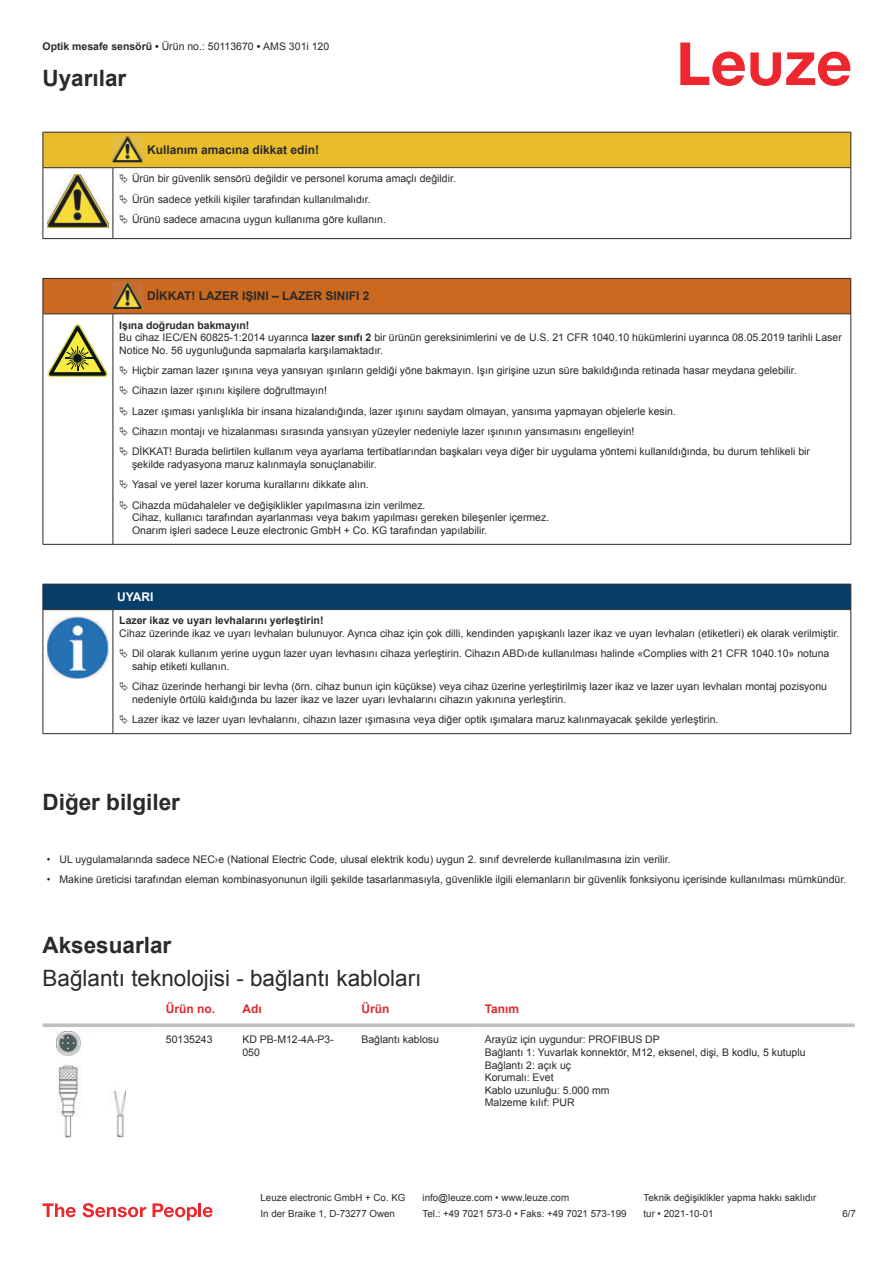
<style>
.page{position:relative;width:893px;height:1263px;background:#fff}
.page>*{position:absolute;margin:0;border:0;box-sizing:border-box;transform-origin:0 0}
.t1{font:22.5px "Arial";color:#2b292a}
.t2{font:700 22.5px "Arial";color:#2b292a}
.t3{font:700 12px "Arial";color:#2b292a}
.t4{font:700 12px "Arial";color:#db2a30}
.t5{font:700 12px "Arial";color:#fff}
.t6{font:10.5px/20.2px "Arial";color:#2b292a}
.t7{font:700 10.5px "Arial";color:#2b292a}
.t8{font:9.75px "Arial";color:#2b292a}
.s1{font-weight:700}
</style>
<div class="page">
<svg style="left:680px;top:43px;width:170px;height:43px"></svg>
<svg style="left:43px;top:1023px;width:114px;height:4px"></svg>
<svg style="left:157px;top:1023px;width:77px;height:4px"></svg>
<svg style="left:234px;top:1023px;width:119px;height:4px"></svg>
<svg style="left:353px;top:1023px;width:123px;height:4px"></svg>
<svg style="left:476px;top:1023px;width:379px;height:4px;background:#c4c6c7"></svg>
<img style="left:57px;top:1031px;width:69px;height:106px">
<svg style="left:43px;top:1203px;width:33px;height:14px"></svg>
<svg style="left:83px;top:1203px;width:63px;height:14px"></svg>
<svg style="left:153px;top:1203px;width:44px;height:17px"></svg>
<hr style="left:198px;top:1203px;width:3px;height:14px;background:#ed272d">
<svg style="left:203px;top:1207px;width:10px;height:10px"></svg>
<hr style="left:43px;top:238px;width:70px;height:1px;background:#2b292a">
<hr style="left:113px;top:238px;width:30px;height:1px;background:#2b292a">
<hr style="left:143px;top:238px;width:708px;height:1px;background:#2b292a">
<div style="left:44px;top:279px;width:806px;height:34px;background:#ca691f"></div>
<svg style="left:44px;top:314px;width:806px;height:230px"></svg>
<hr style="left:43px;top:278px;width:70px;height:1px;background:#2b292a">
<hr style="left:43px;top:279px;width:1px;height:34px;background:#2b292a">
<hr style="left:43px;top:313px;width:70px;height:1px;background:#2b292a">
<hr style="left:113px;top:278px;width:30px;height:1px;background:#2b292a">
<hr style="left:113px;top:313px;width:30px;height:1px;background:#2b292a">
<hr style="left:143px;top:278px;width:708px;height:1px;background:#2b292a">
<hr style="left:850px;top:279px;width:1px;height:34px;background:#2b292a">
<hr style="left:143px;top:313px;width:708px;height:1px;background:#2b292a">
<hr style="left:43px;top:314px;width:1px;height:226px;background:#2b292a">
<hr style="left:113px;top:314px;width:1px;height:226px;background:#2b292a">
<hr style="left:850px;top:314px;width:1px;height:226px;background:#2b292a">
<hr style="left:43px;top:544px;width:70px;height:1px;background:#2b292a">
<hr style="left:113px;top:544px;width:30px;height:1px;background:#2b292a">
<hr style="left:143px;top:544px;width:708px;height:1px;background:#2b292a">
<img style="left:113px;top:283px;width:30px;height:26px">
<svg style="left:47px;top:324px;width:60px;height:53px"></svg>
<svg style="left:115px;top:315px;width:734px;height:225px"></svg>
<div style="left:43px;top:584px;width:808px;height:26px;background:#063d69"></div>
<hr style="left:113px;top:609px;width:738px;height:1px;background:#2b292a">
<hr style="left:43px;top:610px;width:1px;height:119px;background:#2b292a">
<hr style="left:113px;top:610px;width:1px;height:119px;background:#2b292a">
<hr style="left:850px;top:610px;width:1px;height:119px;background:#2b292a">
<hr style="left:43px;top:733px;width:70px;height:1px;background:#2b292a">
<hr style="left:113px;top:733px;width:738px;height:1px;background:#2b292a">
<img style="left:47px;top:616px;width:61px;height:63px">
<svg style="left:115px;top:610px;width:734px;height:1px"></svg>
<svg style="left:43px;top:132px;width:808px;height:106px"></svg>
<svg style="left:120px;top:366px;width:8px;height:9px"></svg>
<svg style="left:120px;top:386px;width:8px;height:9px"></svg>
<svg style="left:120px;top:406px;width:8px;height:10px"></svg>
<svg style="left:120px;top:427px;width:8px;height:9px"></svg>
<svg style="left:120px;top:447px;width:8px;height:9px"></svg>
<svg style="left:120px;top:480px;width:8px;height:9px"></svg>
<svg style="left:120px;top:500px;width:8px;height:9px"></svg>
<p class="t6" style="left:43px;top:36px;width:288px"><span class="s1">Optik mesafe sensörü •</span> Ürün no.: 50113670 <span class="s1">•</span> AMS 301i 120</p>
<h1 class="t2" style="left:43px;top:63px;width:85px">Uyarılar</h1>
<p class="t3" style="left:147px;top:141px;width:174px">Kullanım amacına dikkat edin!</p>
<p class="t6" style="left:132px;top:169px;width:325px">Ürün bir güvenlik sensörü değildir ve personel koruma amaçlı değildir.<br>Ürün sadece yetkili kişiler tarafından kullanılmalıdır.<br>Ürünü sadece amacına uygun kullanıma göre kullanın.</p>
<p class="t3" style="left:147px;top:288px;width:224px">DİKKAT! LAZER IŞINI – LAZER SINIFI 2</p>
<p class="t6" style="left:119px;top:319px;width:724px;line-height:12.6px"><span class="s1">Işına doğrudan bakmayın!<br></span>Bu cihaz IEC/EN 60825-1:2014 uyarınca <span class="s1">lazer sınıfı 2</span> bir ürünün gereksinimlerini ve de U.S. 21 CFR 1040.10 hükümlerini uyarınca 08.05.2019 tarihli Laser<br>Notice No. 56 uygunluğunda sapmalarla karşılamaktadır.</p>
<p class="t6" style="left:132px;top:360px;width:679px">Hiçbir zaman lazer ışınına veya yansıyan ışınların geldiği yöne bakmayın. Işın girişine uzun süre bakıldığında retinada hasar meydana gelebilir.<br>Cihazın lazer ışınını kişilere doğrultmayın!<br>Lazer ışıması yanlışlıkla bir insana hizalandığında, lazer ışınını saydam olmayan, yansıma yapmayan objelerle kesin.<br>Cihazın montajı ve hizalanması sırasında yansıyan yüzeyler nedeniyle lazer ışınının yansımasını engelleyin!<br>DİKKAT! Burada belirtilen kullanım veya ayarlama tertibatlarından başkaları veya diğer bir uygulama yöntemi kullanıldığında, bu durum tehlikeli bir</p>
<p class="t6" style="left:132px;top:454px;width:295px">şekilde radyasyona maruz kalınmayla sonuçlanabilir.<br>Yasal ve yerel lazer koruma kurallarını dikkate alın.<br>Cihazda müdahaleler ve değişiklikler yapılmasına izin verilmez.</p>
<p class="t6" style="left:132px;top:511px;width:419px;line-height:12.6px">Cihaz, kullanıcı tarafından ayarlanması veya bakım yapılması gereken bileşenler içermez.<br>Onarım işleri sadece Leuze electronic GmbH + Co. KG tarafından yapılabilir.</p>
<p class="t5" style="left:117px;top:592px;width:38px">UYARI</p>
<p class="t7" style="left:119px;top:613px;width:206px">Lazer ikaz ve uyarı levhalarını yerleştirin!</p>
<p class="t6" style="left:119px;top:623px;width:721px;text-align:center">Cihaz üzerinde ikaz ve uyarı levhaları bulunuyor. Ayrıca cihaz için çok dilli, kendinden yapışkanlı lazer ikaz ve uyarı levhaları (etiketleri) ek olarak verilmiştir.<br>Dil olarak kullanım yerine uygun lazer uyarı levhasını cihaza yerleştirin. Cihazın ABD›de kullanılması halinde «Complies with 21 CFR 1040.10» notuna</p>
<p class="t6" style="left:132px;top:656px;width:696px">sahip etiketi kullanın.<br>Cihaz üzerinde herhangi bir levha (örn. cihaz bunun için küçükse) veya cihaz üzerine yerleştirilmiş lazer ikaz ve lazer uyarı levhaları montaj pozisyonu</p>
<p class="t6" style="left:132px;top:689px;width:588px">nedeniyle örtülü kaldığında bu lazer ikaz ve lazer uyarı levhalarını cihazın yakınına yerleştirin.<br>Lazer ikaz ve lazer uyarı levhalarını, cihazın lazer ışımasına veya diğer optik ışımalara maruz kalınmayacak şekilde yerleştirin.</p>
<h1 class="t2" style="left:43px;top:787px;width:139px">Diğer bilgiler</h1>
<p class="t6" style="left:47px;top:849px;width:625px">• UL uygulamalarında sadece NEC›e (National Electric Code, ulusal elektrik kodu) uygun 2. sınıf devrelerde kullanılmasına izin verilir.</p>
<p class="t6" style="left:47px;top:869px;width:801px">• Makine üreticisi tarafından eleman kombinasyonunun ilgili şekilde tasarlanmasıyla, güvenlikle ilgili elemanların bir güvenlik fonksiyonu içerisinde kullanılması mümkündür.</p>
<h1 class="t2" style="left:43px;top:936px;width:130px">Aksesuarlar</h1>
<h1 class="t1" style="left:43px;top:963px;width:380px">Bağlantı teknolojisi - bağlantı kabloları</h1>
<p class="t4" style="left:166px;top:1000px;width:51px">Ürün no.</p>
<p class="t4" style="left:242px;top:1000px;width:21px">Adı</p>
<p class="t4" style="left:361px;top:1004px;width:29px">Ürün</p>
<p class="t4" style="left:485px;top:1000px;width:36px">Tanım</p>
<p class="t6" style="left:166px;top:1029px;width:48px">50135243</p>
<p class="t6" style="left:242px;top:1033px;width:93px;line-height:12.6px">KD PB-M12-4A-P3-<br>050</p>
<p class="t6" style="left:361px;top:1029px;width:79px">Bağlantı kablosu</p>
<p class="t6" style="left:485px;top:1033px;width:322px;line-height:12.6px">Arayüz için uygundur: PROFIBUS DP<br>Bağlantı 1: Yuvarlak konnektör, M12, eksenel, dişi, B kodlu, 5 kutuplu<br>Bağlantı 2: açık uç<br>Korumalı: Evet<br>Kablo uzunluğu: 5.000 mm<br>Malzeme kılıf: PUR</p>
<p class="t8" style="left:261px;top:1191px;width:146px">Leuze electronic GmbH + Co. KG</p>
<p class="t8" style="left:423px;top:1191px;width:148px">info@leuze.com • www.leuze.com</p>
<p class="t8" style="left:644px;top:1191px;width:174px">Teknik değişiklikler yapma hakkı saklıdır</p>
<p class="t8" style="left:261px;top:1207px;width:136px">In der Braike 1, D-73277 Owen</p>
<p class="t8" style="left:423px;top:1207px;width:205px">Tel.: +49 7021 573-0 • Faks: +49 7021 573-199</p>
<p class="t8" style="left:644px;top:1207px;width:72px">tur • 2021-10-01</p>
<p class="t8" style="left:842px;top:1208px;width:15px">6 /7</p>
</div>
